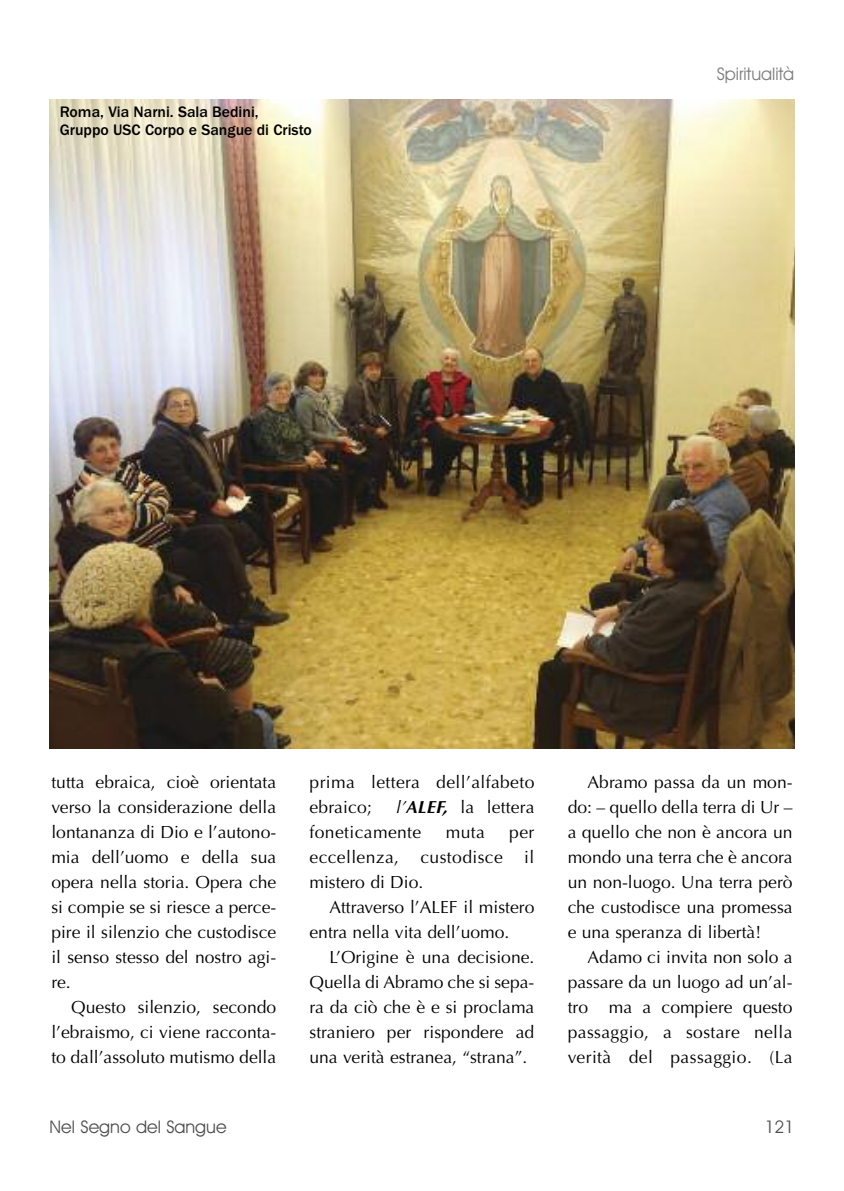
<style>
.page{position:relative;width:844px;height:1191px;background:#fff}
.page>*{position:absolute;margin:0;border:0;box-sizing:border-box;transform-origin:0 0}
.t1{font:17.5px/25px "Optima";color:#000;text-align:justify}
.t2{font:17.5px/25px "Optima";letter-spacing:.02em;color:#000}
.t3{font:17.5px "Avant Garde IT Cby BT";color:rgb(0 0 0/.7)}
.t4{font:17.5px "Avant Garde IT Cby BT";color:#808080}
.t5{font:500 15.75px/18.9px "Franklin Gothic";color:#000}
.s1{font-style:italic}
.s2{font-weight:700;font-style:italic}
</style>
<div class="page">
<img style="left:50px;top:99px;width:744px;height:649px">
<p class="t5" style="left:60px;top:102px;width:254px">Roma, Via Narni. Sala Bedini,<br>Gruppo USC Corpo e Sangue di Cristo</p>
<p class="t4" style="left:716px;top:64px;width:79px">Spiritualità</p>
<p class="t1" style="left:51px;top:769px;width:226px">tutta ebraica, cioè orientata verso la considerazione della lontananza di Dio e l’autono&shy;mia dell’uomo e della sua opera nella storia. Opera che si compie se si riesce a perce&shy;pire il silenzio che custodisce il senso stesso del nostro agi&shy;re.</p>
<p class="t1" style="left:51px;top:994px;width:226px;text-indent:20px">Questo silenzio, secondo l’ebraismo, ci viene racconta&shy;to dall’assoluto mutismo della</p>
<p class="t2" style="left:309px;top:769px;width:226px">prima lettera dell’alfabeto ebraico;</p>
<p class="t2" style="left:309px;top:795px;width:226px;text-indent:87px"><span class="s1">l’</span><span class="s2">ALEF,</span> la lettera foneticamente</p>
<p class="t1" style="left:445px;top:820px;width:41px">muta</p>
<p class="t1" style="left:309px;top:820px;width:226px;text-indent:200px">per eccellenza, custodisce il mistero di Dio.</p>
<p class="t1" style="left:309px;top:894px;width:226px;text-indent:20px">Attraverso l’ALEF il mistero entra nella vita dell’uomo.</p>
<p class="t1" style="left:309px;top:944px;width:226px;text-indent:20px">L’Origine è una decisione.<br>Quella di Abramo che si sepa&shy;ra da ciò che è e si proclama straniero per rispondere ad una verità estranea, “strana”.</p>
<p class="t1" style="left:567px;top:769px;width:226px;text-indent:20px">Abramo passa da un mon&shy;do: – quello della terra di Ur – a quello che non è ancora un mondo una terra che è ancora un non-luogo. Una terra però che custodisce una promessa e una speranza di libertà!</p>
<p class="t1" style="left:567px;top:944px;width:226px;text-indent:20px">Adamo ci invita non solo a passare da un luogo ad un’al&shy;tro ma a compiere questo passaggio, a sostare nella verità del passaggio. (La</p>
<p class="t3" style="left:50px;top:1116px;width:178px">Nel Segno del Sangue</p>
<p class="t3" style="left:764px;top:1116px;width:31px">121</p>
</div>
